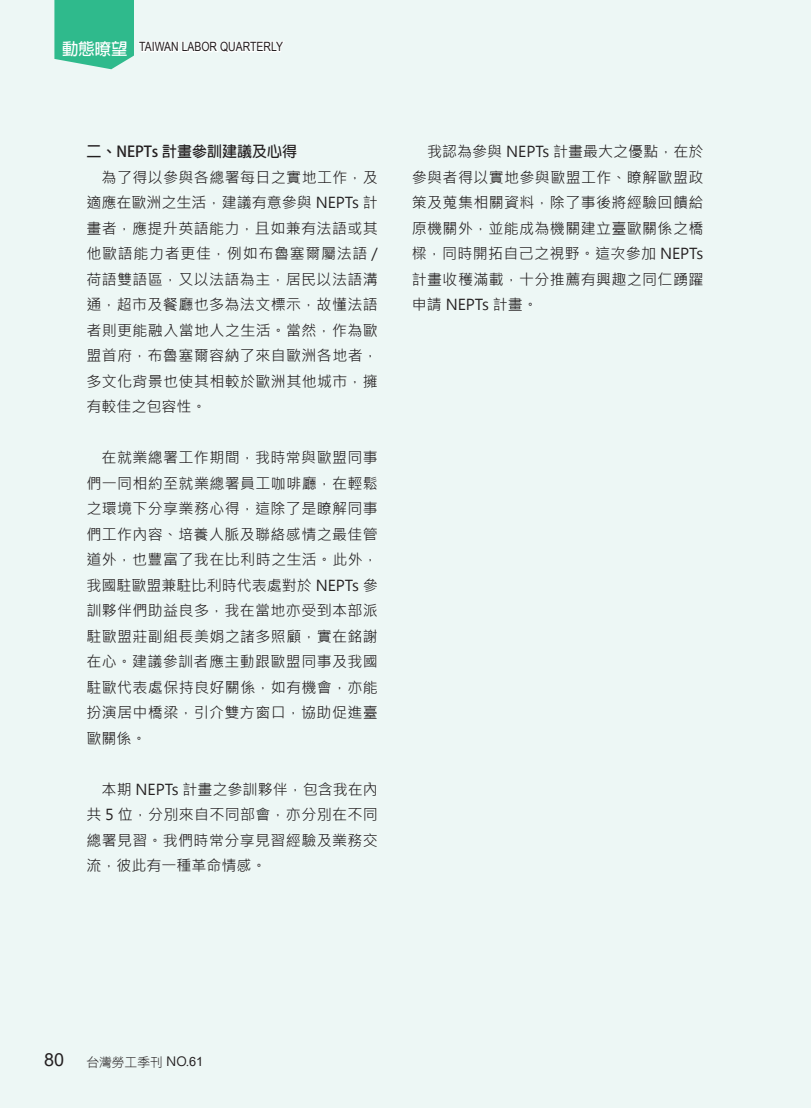
<style>
.page{position:relative;width:811px;height:1108px;background:#fff}
.page>*{position:absolute;margin:0;border:0;box-sizing:border-box;transform-origin:0 0}
.t1{font:15px/25.5px "Microsoft Jheng Hei";letter-spacing:.025em;color:#231f20;text-align:justify}
.t2{font:700 15px "Adobe Fan Heiti Std";color:#231f20}
.t3{font:12.75px "Arial Narrow";color:#231f20}
.t4{font:12.75px "DF Hei Lt HK BF";color:#231f20}
.s1{font-family:"Adobe Fan Heiti Std";font-weight:700;font-size:16.5px;color:#fff}
.s2{font-family:"Arial";font-size:18px}
.s3{font-family:"Microsoft Jheng Hei"}
.s4{font-family:"Arial"}
</style>
<div class="page">
<div style="left:0;top:0;width:810px;height:1108px;background:#edf7f5"></div>
<svg style="left:54px;top:0;width:230px;height:69px"></svg>
<p class="t3" style="left:62px;top:37px;width:223px"><span class="s1">動態暸望</span> TAIWAN LABOR QUARTERLY</p>
<p class="t2" style="left:86px;top:143px;width:212px">二、NEPTs 計畫參訓建議及心得</p>
<p class="t1" style="left:86px;top:164px;width:293px;text-indent:15px">為了得以參與各總署每日之實地工作，及適應在歐洲之生活，建議有意參與 NEPTs 計畫者，應提升英語能力，且如兼有法語或其他歐語能力者更佳，例如布魯塞爾屬法語 /荷語雙語區，又以法語為主，居民以法語溝通，超市及餐廳也多為法文標示，故懂法語者則更能融入當地人之生活。當然，作為歐盟首府，布魯塞爾容納了來自歐洲各地者，多文化背景也使其相較於歐洲其他城市，擁有較佳之包容性。</p>
<p class="t1" style="left:86px;top:445px;width:293px;text-indent:15px">在就業總署工作期間，我時常與歐盟同事們一同相約至就業總署員工咖啡廳，在輕鬆之環境下分享業務心得，這除了是瞭解同事們工作內容、培養人脈及聯絡感情之最佳管道外，也豐富了我在比利時之生活。此外，我國駐歐盟兼駐比利時代表處對於 NEPTs 參訓夥伴們助益良多，我在當地亦受到本部派駐歐盟莊副組長美娟之諸多照顧，實在銘謝在心。建議參訓者應主動跟歐盟同事及我國駐歐代表處保持良好關係，如有機會，亦能扮演居中橋梁，引介雙方窗口，協助促進臺歐關係。</p>
<p class="t1" style="left:86px;top:776px;width:293px;text-indent:15px">本期 NEPTs 計畫之參訓夥伴，包含我在內共 5 位，分別來自不同部會，亦分別在不同總署見習。我們時常分享見習經驗及業務交流，彼此有一種革命情感。</p>
<p class="t1" style="left:412px;top:139px;width:293px;text-indent:15px">我認為參與 NEPTs 計畫最大之優點，在於參與者得以實地參與歐盟工作、瞭解歐盟政策及蒐集相關資料，除了事後將經驗回饋給原機關外，並能成為機關建立臺歐關係之橋樑，同時開拓自己之視野。這次參加 NEPTs計畫收穫滿載，十分推薦有興趣之同仁踴躍申請 NEPTs 計畫。</p>
<p class="t4" style="left:44px;top:1055px;width:160px"><span class="s2">80</span> 台灣勞工季刊 <span class="s3">NO.</span><span class="s4">61</span></p>
</div>
